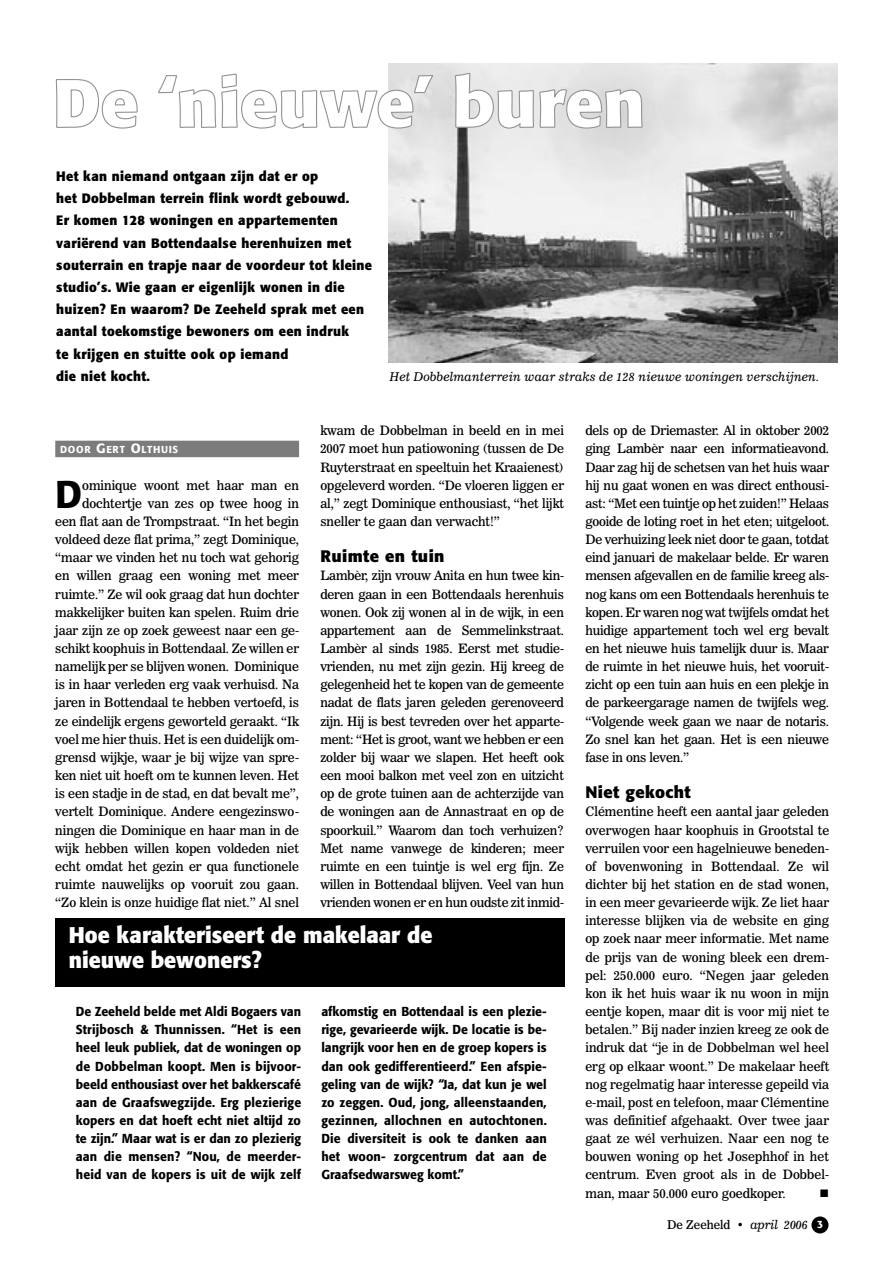
<style>
.page{position:relative;width:893px;height:1263px;background:#fff}
.page>*{position:absolute;margin:0;border:0;box-sizing:border-box;transform-origin:0 0}
.t1{font:500 38.25px "Formata";color:#000}
.t2{font:700 22.5px/24.6px "Formata";color:#fff;scale:.95 1}
.t3{font:700 16.5px "Formata";letter-spacing:.025em;color:#000}
.t4{font:700 13.5px/22.2px "Formata";letter-spacing:.025em;color:#000;scale:.95 1}
.t5{font:12.9px/18.1px "News 706 BT Roman C";letter-spacing:-.005em;color:#000;text-align:justify}
.t6{font:500 12.9px/18.1px "Formata";letter-spacing:.01em;color:#000;text-align:justify;scale:.95 1}
.t7{font:12.9px "Wingdings";color:#000}
.t8{font:12px "News 706 BT Italic C";letter-spacing:.025em;color:#000}
.t9{font:12px "News 706 BT Roman C";color:#000}
.t10{font:500 10.05px "Formata";letter-spacing:.065em;color:#fff}
.s1{font-size:13.35px}
.s2{font-family:"News 706 BT Italic C"}
.s3{font-family:"Formata";font-weight:500;font-size:10.5px;color:#fff}
</style>
<div class="page">
<div style="left:811px;top:1216px;width:17px;height:17px;background:#000;border-radius:50%"></div>
<div style="left:55px;top:441px;width:244px;height:16px;background:#7c7c7c"></div>
<div style="left:55px;top:918px;width:510px;height:68px;background:#000"></div>
<img style="left:389px;top:64px;width:449px;height:299px">
<svg style="left:55px;top:79px;width:83px;height:50px"></svg>
<svg style="left:158px;top:73px;width:276px;height:56px"></svg>
<svg style="left:454px;top:72px;width:189px;height:57px"></svg>
<p class="t4" style="left:56px;top:165px;width:334px">Het kan niemand ontgaan zijn dat er op<br>het Dobbelman terrein flink wordt gebouwd.<br>Er komen 128 woningen en appartementen variërend van Bottendaalse herenhuizen met souterrain en trapje naar de voordeur tot kleine studio’s. Wie gaan er eigenlijk wonen in die huizen? En waarom? De Zeeheld sprak met een aantal toekomstige bewoners om een indruk<br>te krijgen en stuitte ook op iemand<br>die niet kocht.</p>
<p class="t8" style="left:390px;top:369px;width:431px">Het Dobbelmanterrein waar straks de 128 nieuwe woningen verschijnen.</p>
<p class="t10" style="left:60px;top:444px;width:119px">DOOR <span class="s1">G</span>ERT <span class="s1">O</span>LTHUIS</p>
<h1 class="t1" style="left:55px;top:471px;width:29px">D</h1>
<p class="t5" style="left:55px;top:476px;width:245px;text-align:right">ominique woont met haar man en dochtertje van zes op twee hoog in<br>een flat aan de Trompstraat. “In het begin voldeed deze flat prima,” zegt Dominique, “maar we vinden het nu toch wat gehorig en willen graag een woning met meer ruimte.” Ze wil ook graag dat hun dochter makkelijker buiten kan spelen. Ruim drie jaar zijn ze op zoek geweest naar een ge&shy;schikt koophuis in Bottendaal. Ze willen er namelijk per se blijven wonen. Dominique is in haar verleden erg vaak verhuisd. Na jaren in Bottendaal te hebben vertoefd, is ze eindelijk ergens geworteld geraakt. “Ik voel me hier thuis. Het is een duidelijk om&shy;grensd wijkje, waar je bij wijze van spre&shy;ken niet uit hoeft om te kunnen leven. Het is een stadje in de stad, en dat bevalt me”, vertelt Dominique. Andere eengezinswo&shy;ningen die Dominique en haar man in de wijk hebben willen kopen voldeden niet echt omdat het gezin er qua functionele ruimte nauwelijks op vooruit zou gaan. “Zo klein is onze huidige flat niet.” Al snel</p>
<p class="t5" style="left:320px;top:421px;width:245px">kwam de Dobbelman in beeld en in mei 2007 moet hun patiowoning (tussen de De Ruyterstraat en speeltuin het Kraaienest) opgeleverd worden. “De vloeren liggen er al,” zegt Dominique enthousiast, “het lijkt sneller te gaan dan verwacht!”</p>
<p class="t3" style="left:320px;top:546px;width:126px">Ruimte en tuin</p>
<p class="t5" style="left:320px;top:567px;width:245px">Lambèr, zijn vrouw Anita en hun twee kin&shy;deren gaan in een Bottendaals herenhuis wonen. Ook zij wonen al in de wijk, in een appartement aan de Semmelinkstraat.<br>Lambèr al sinds 1985. Eerst met studie&shy;vrienden, nu met zijn gezin. Hij kreeg de gelegenheid het te kopen van de gemeente nadat de flats jaren geleden gerenoveerd zijn. Hij is best tevreden over het apparte&shy;ment: “Het is groot, want we hebben er een zolder bij waar we slapen. Het heeft ook een mooi balkon met veel zon en uitzicht op de grote tuinen aan de achterzijde van de woningen aan de Annastraat en op de spoorkuil.” Waarom dan toch verhuizen?<br>Met name vanwege de kinderen; meer ruimte en een tuintje is wel erg fijn. Ze willen in Bottendaal blijven. Veel van hun vrienden wonen er en hun oudste zit inmid-</p>
<h2 class="t2" style="left:69px;top:923px;width:384px">Hoe karakteriseert de makelaar de nieuwe bewoners?</h2>
<p class="t6" style="left:76px;top:1002px;width:239px">De Zeeheld belde met Aldi Bogaers van Strijbosch &amp; Thunnissen. “Het is een heel leuk publiek, dat de woningen op de Dobbelman koopt. Men is bijvoor&shy;beeld enthousiast over het bakkerscafé aan de Graafswegzijde. Erg plezierige kopers en dat hoeft echt niet altijd zo te zijn.” Maar wat is er dan zo plezierig aan die mensen? “Nou, de meerder&shy;heid van de kopers is uit de wijk zelf</p>
<p class="t6" style="left:321px;top:1002px;width:239px">afkomstig en Bottendaal is een plezie&shy;rige, gevarieerde wijk. De locatie is be&shy;langrijk voor hen en de groep kopers is dan ook gedifferentieerd.” Een afspie&shy;geling van de wijk? “Ja, dat kun je wel zo zeggen. Oud, jong, alleenstaanden, gezinnen, allochnen en autochtonen.<br>Die diversiteit is ook te danken aan het woon- zorgcentrum dat aan de Graafsedwarsweg komt.”</p>
<p class="t5" style="left:585px;top:421px;width:245px">dels op de Driemaster. Al in oktober 2002 ging Lambèr naar een informatieavond.<br>Daar zag hij de schetsen van het huis waar hij nu gaat wonen en was direct enthousi&shy;ast: “Met een tuintje op het zuiden!” Helaas gooide de loting roet in het eten; uitgeloot.<br>De verhuizing leek niet door te gaan, totdat eind januari de makelaar belde. Er waren mensen afgevallen en de familie kreeg als&shy;nog kans om een Bottendaals herenhuis te kopen. Er waren nog wat twijfels omdat het huidige appartement toch wel erg bevalt en het nieuwe huis tamelijk duur is. Maar de ruimte in het nieuwe huis, het vooruit&shy;zicht op een tuin aan huis en een plekje in de parkeergarage namen de twijfels weg. “Volgende week gaan we naar de notaris.<br>Zo snel kan het gaan. Het is een nieuwe fase in ons leven.”</p>
<p class="t3" style="left:585px;top:782px;width:107px">Niet gekocht</p>
<p class="t5" style="left:585px;top:803px;width:245px">Clémentine heeft een aantal jaar geleden overwogen haar koophuis in Grootstal te verruilen voor een hagelnieuwe beneden&shy;of bovenwoning in Bottendaal. Ze wil dichter bij het station en de stad wonen, in een meer gevarieerde wijk. Ze liet haar interesse blijken via de website en ging op zoek naar meer informatie. Met name de prijs van de woning bleek een drem&shy;pel: 250.000 euro. “Negen jaar geleden kon ik het huis waar ik nu woon in mijn eentje kopen, maar dit is voor mij niet te betalen.” Bij nader inzien kreeg ze ook de indruk dat “je in de Dobbelman wel heel erg op elkaar woont.” De makelaar heeft nog regelmatig haar interesse gepeild via e-mail, post en telefoon, maar Clémentine was definitief afgehaakt. Over twee jaar gaat ze wél verhuizen. Naar een nog te bouwen woning op het Josephhof in het centrum. Even groot als in de Dobbel&shy;man, maar 50.000 euro goedkoper.</p>
<p class="t7" style="left:820px;top:1186px;width:11px">■</p>
<p class="t9" style="left:667px;top:1217px;width:158px">De Zeeheld • <span class="s2">april 2006</span> <span class="s3">3</span></p>
</div>
